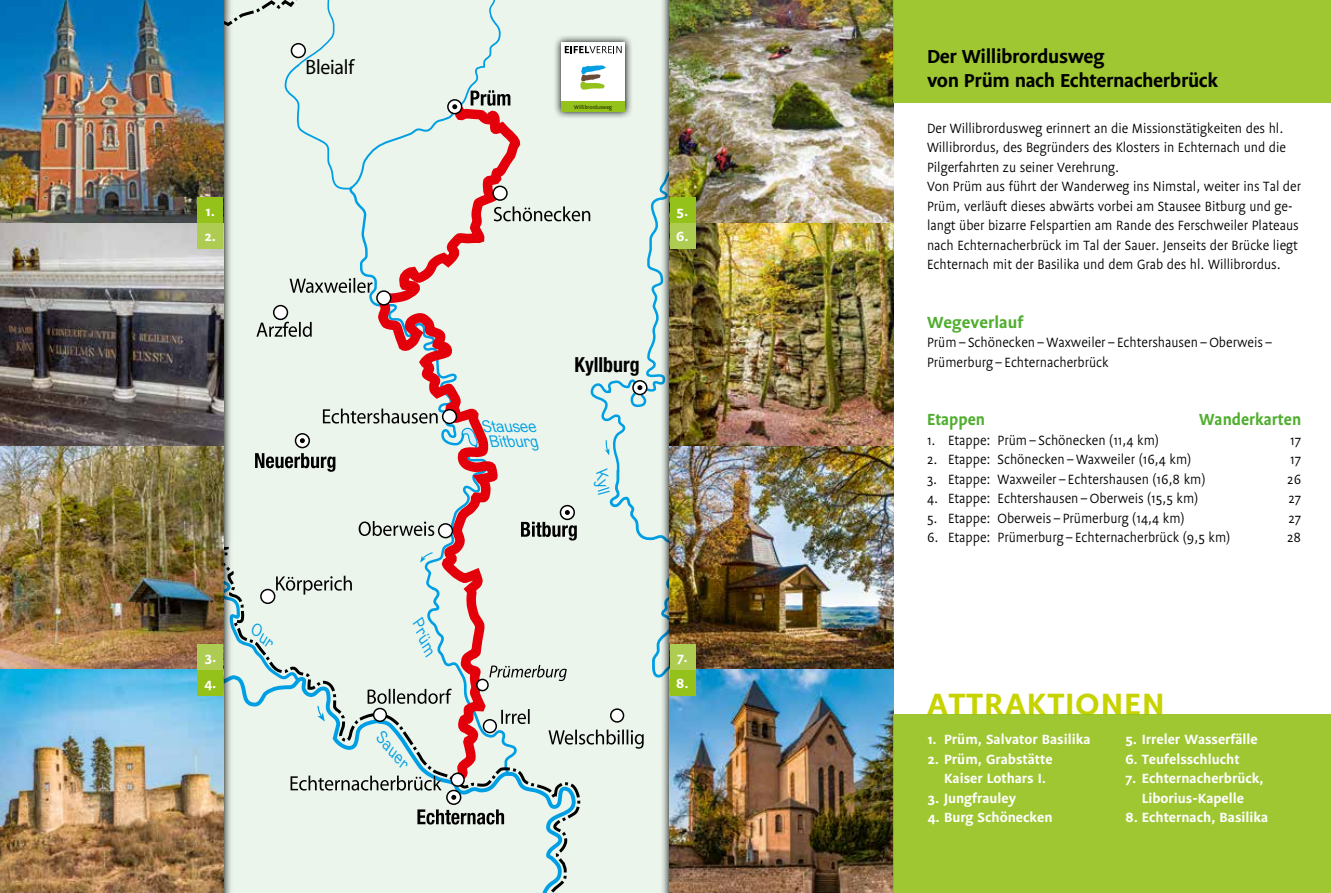
<style>
.page{position:relative;width:1331px;height:893px;background:#fff}
.page>*{position:absolute;margin:0;border:0;box-sizing:border-box;transform-origin:0 0}
.t1{font:700 34.5px "Flex";letter-spacing:.03em;color:#c7d300}
.t2{font:700 21px/24px "Flex";letter-spacing:-.02em;color:#000}
.t3{font:700 condensed 20.85px "Helvetica Neue";color:#000;scale:.95 1}
.t4{font:20.85px "Myriad";letter-spacing:-.01em;color:#000;scale:.95 1}
.t5{font:700 18px "Flex";color:#50ae2f;scale:.94 1}
.t6{font:700 18px "Flex";color:#50ae2f}
.t7{font:17.4px/15.1px "Venus Linkskursiv";color:#009ee3;text-align:center}
.t8{font:15px/19.5px "Flex";color:#000;scale:.95 1}
.t9{font:700 15px/25.5px "Flex";color:#fff}
.t10{font:5.85px "Flex";color:#000}
</style>
<div class="page">
<img style="left:0;top:0;width:223px;height:223px">
<svg style="left:0;top:223px;width:223px;height:223px;background:#787372"></svg>
<img style="left:0;top:446px;width:223px;height:224px">
<img style="left:0;top:670px;width:223px;height:223px">
<img style="left:670px;top:0;width:223px;height:223px">
<img style="left:670px;top:223px;width:223px;height:223px">
<img style="left:670px;top:446px;width:223px;height:224px">
<img style="left:670px;top:670px;width:223px;height:223px">
<div style="left:893px;top:714px;width:438px;height:179px;background:#9ec731"></div>
<div style="left:893px;top:0;width:438px;height:103px;background:#9ec731"></div>
<div style="left:198px;top:198px;width:25px;height:25px;background:#94c11a"></div>
<div style="left:198px;top:223px;width:25px;height:26px;background:#aecc52"></div>
<div style="left:198px;top:644px;width:25px;height:26px;background:#aecc52"></div>
<div style="left:198px;top:670px;width:25px;height:25px;background:#94c11a"></div>
<div style="left:670px;top:198px;width:25px;height:25px;background:#94c11a"></div>
<div style="left:670px;top:223px;width:25px;height:26px;background:#aecc52"></div>
<div style="left:670px;top:644px;width:25px;height:26px;background:#aecc52"></div>
<div style="left:670px;top:670px;width:25px;height:25px;background:#94c11a"></div>
<svg style="left:223px;top:0;width:447px;height:893px;background:#dee4dd"></svg>
<p class="t9" style="left:205px;top:198px;width:13px">1.<br>2.</p>
<p class="t9" style="left:204px;top:645px;width:14px">3.<br>4.</p>
<h3 class="t4" style="left:305px;top:57px;width:53px">Bleialf</h3>
<p class="t10" style="left:574px;top:103px;width:39px">Willibrordusweg</p>
<p class="t9" style="left:676px;top:198px;width:14px">5.<br>6.</p>
<p class="t7" style="left:481px;top:419px;width:57px">Stausee<br>Bitburg</p>
<h3 class="t3" style="left:574px;top:352px;width:70px">Kyllburg</h3>
<p class="t7" style="left:611px;top:490px;width:6px;rotate:90deg">l</p>
<p class="t7" style="left:423px;top:616px;width:40px;rotate:69deg">Prüm</p>
<p class="t9" style="left:676px;top:645px;width:14px">7.<br>8.</p>
<h2 class="t2" style="left:927px;top:45px;width:293px">Der Willibrordusweg<br>von Prüm nach Echternacherbrück</h2>
<p class="t8" style="left:927px;top:118px;width:395px">Der Willibrordusweg erinnert an die Missionstätigkeiten des hl.<br>Willibrordus, des Begründers des Klosters in Echternach und die Pilgerfahrten zu seiner Verehrung.<br>Von Prüm aus führt der Wanderweg ins Nimstal, weiter ins Tal der Prüm, verläuft dieses abwärts vorbei am Stausee Bitburg und ge&shy;langt über bizarre Felspartien am Rande des Ferschweiler Plateaus nach Echternacherbrück im Tal der Sauer. Jenseits der Brücke liegt Echternach mit der Basilika und dem Grab des hl. Willibrordus.</p>
<p class="t6" style="left:927px;top:312px;width:98px">Wegeverlauf</p>
<p class="t8" style="left:927px;top:333px;width:365px">Prüm – Schönecken – Waxweiler – Echtershausen – Oberweis –<br>Prümerburg – Echternacherbrück</p>
<p class="t5" style="left:927px;top:409px;width:63px">Etappen</p>
<p class="t5" style="left:1199px;top:409px;width:110px">Wanderkarten</p>
<p class="t8" style="left:927px;top:430px;width:246px">1. Etappe: Prüm – Schönecken (11,4 km)</p>
<p class="t8" style="left:1290px;top:430px;width:13px">17</p>
<p class="t8" style="left:927px;top:450px;width:280px">2. Etappe: Schönecken – Waxweiler (16,4 km)</p>
<p class="t8" style="left:1290px;top:450px;width:13px">17</p>
<p class="t8" style="left:927px;top:469px;width:295px">3. Etappe: Waxweiler – Echtershausen (16,8 km)</p>
<p class="t8" style="left:1287px;top:469px;width:16px">26</p>
<p class="t8" style="left:927px;top:489px;width:287px">4. Etappe: Echtershausen – Oberweis (15,5 km)</p>
<p class="t8" style="left:1288px;top:489px;width:15px">27</p>
<p class="t8" style="left:927px;top:508px;width:273px">5. Etappe: Oberweis – Prümerburg (14,4 km)</p>
<p class="t8" style="left:1288px;top:508px;width:15px">27</p>
<p class="t8" style="left:927px;top:528px;width:321px">6. Etappe: Prümerburg – Echternacherbrück (9,5 km)</p>
<p class="t8" style="left:1287px;top:528px;width:16px">28</p>
<h1 class="t1" style="left:927px;top:684px;width:239px">ATTRAKTIONEN</h1>
<p class="t9" style="left:928px;top:727px;width:164px">1. Prüm, Salvator Basilika</p>
<p class="t9" style="left:944px;top:749px;width:110px;line-height:19.5px;text-indent:-16px">2. Prüm, Grabstätte<br>Kaiser Lothars I.</p>
<p class="t9" style="left:928px;top:785px;width:90px">3. Jungfrauley</p>
<p class="t9" style="left:928px;top:805px;width:126px">4. Burg Schönecken</p>
<p class="t9" style="left:1125px;top:727px;width:134px">5. Irreler Wasserfälle</p>
<p class="t9" style="left:1125px;top:746px;width:116px">6. Teufelsschlucht</p>
<p class="t9" style="left:1125px;top:769px;width:140px;line-height:19.5px;text-align:center">7. Echternacherbrück,<br>Liborius-Kapelle</p>
<p class="t9" style="left:1125px;top:805px;width:144px">8. Echternach, Basilika</p>
</div>
